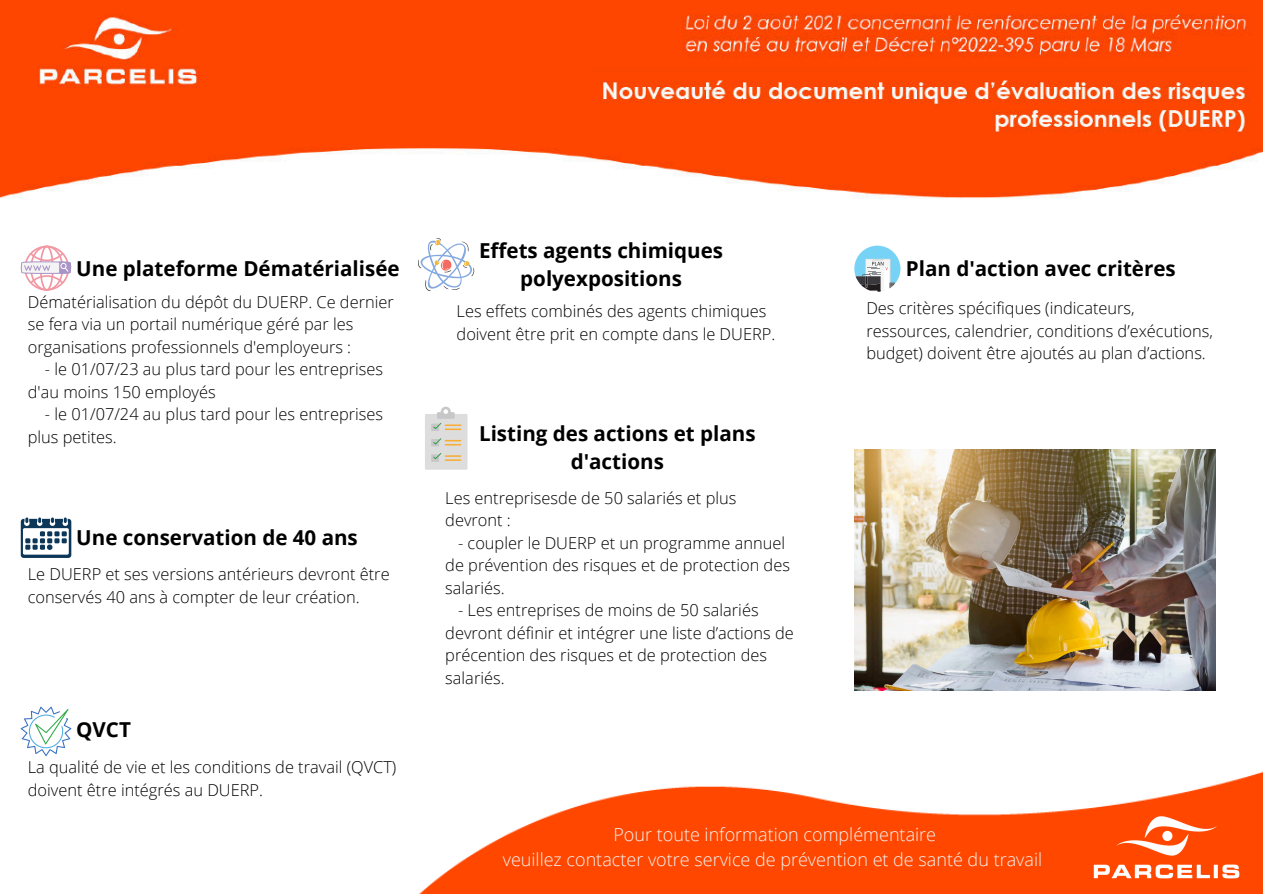
<style>
.page{position:relative;width:1263px;height:894px;background:#fff}
.page>*{position:absolute;margin:0;border:0;box-sizing:border-box;transform-origin:0 0}
.t1{font:700 20.55px/28.2px "Open Sans";color:#000;text-align:center}
.t2{font:300 18px/24.8px "Open Sans";color:#f4f4f4;text-align:center}
.t3{font:300 16.35px/22.5px "Open Sans";color:#000}
</style>
<div class="page">
<img style="left:0;top:0;width:1263px;height:757px">
<svg style="left:21px;top:245px;width:50px;height:45px"></svg>
<svg style="left:21px;top:518px;width:50px;height:39px"></svg>
<svg style="left:24px;top:516px;width:6px;height:9px"></svg>
<svg style="left:37px;top:516px;width:5px;height:9px"></svg>
<svg style="left:50px;top:516px;width:5px;height:9px"></svg>
<svg style="left:63px;top:516px;width:5px;height:9px"></svg>
<div style="left:23px;top:528px;width:46px;height:26px;background:#fff;border-radius:2px"></div>
<svg style="left:25px;top:531px;width:42px;height:18px"></svg>
<svg style="left:21px;top:706px;width:50px;height:50px"></svg>
<svg style="left:418px;top:238px;width:56px;height:53px"></svg>
<div style="left:425px;top:414px;width:42px;height:55px;background:#dedddd"></div>
<div style="left:431px;top:423px;width:8px;height:8px;background:#c8c7c7"></div>
<div style="left:431px;top:439px;width:8px;height:7px;background:#c8c7c7"></div>
<div style="left:431px;top:454px;width:8px;height:7px;background:#c8c7c7"></div>
<svg style="left:432px;top:406px;width:29px;height:24px"></svg>
<svg style="left:433px;top:438px;width:28px;height:7px"></svg>
<svg style="left:433px;top:453px;width:28px;height:8px"></svg>
<svg style="left:854px;top:245px;width:46px;height:47px"></svg>
<img style="left:854px;top:449px;width:361px;height:241px">
<img style="left:420px;top:771px;width:843px;height:122px">
<img style="left:1091px;top:814px;width:150px;height:65px">
<p class="t1" style="left:76px;top:253px;width:325px">Une plateforme Dématérialisée</p>
<p class="t3" style="left:28px;top:290px;width:367px">Dématérialisation du dépôt du DUERP. Ce dernier se fera via un portail numérique géré par les organisations professionnels d'employeurs :</p>
<p class="t3" style="left:28px;top:357px;width:357px;text-indent:17px">- le 01/07/23 au plus tard pour les entreprises d'au moins 150 employés</p>
<p class="t3" style="left:28px;top:402px;width:357px;text-indent:17px">- le 01/07/24 au plus tard pour les entreprises plus petites.</p>
<p class="t1" style="left:76px;top:523px;width:283px">Une conservation de 40 ans</p>
<p class="t3" style="left:28px;top:562px;width:363px">Le DUERP et ses versions antérieurs devront être conservés 40 ans à compter de leur création.</p>
<p class="t1" style="left:76px;top:714px;width:56px">QVCT</p>
<p class="t3" style="left:28px;top:755px;width:370px">La qualité de vie et les conditions de travail (QVCT) doivent être intégrés au DUERP.</p>
<p class="t1" style="left:479px;top:236px;width:246px">Effets agents chimiques polyexpositions</p>
<p class="t3" style="left:457px;top:299px;width:320px">Les effets combinés des agents chimiques doivent être prit en compte dans le DUERP.</p>
<p class="t1" style="left:479px;top:418px;width:278px">Listing des actions et plans d'actions</p>
<p class="t3" style="left:445px;top:486px;width:293px">Les entreprisesde de 50 salariés et plus devront :</p>
<p class="t3" style="left:445px;top:531px;width:346px;text-indent:13px">- coupler le DUERP et un programme annuel de prévention des risques et de protection des salariés.</p>
<p class="t3" style="left:445px;top:598px;width:350px;text-indent:13px">- Les entreprises de moins de 50 salariés devront définir et intégrer une liste d’actions de précention des risques et de protection des salariés.</p>
<p class="t1" style="left:906px;top:253px;width:271px">Plan d'action avec critères</p>
<p class="t3" style="left:866px;top:296px;width:348px">Des critères spécifiques (indicateurs, ressources, calendrier, conditions d’exécutions, budget) doivent être ajoutés au plan d’actions.</p>
<p class="t2" style="left:503px;top:821px;width:541px">Pour toute information complémentaire<br>veuillez contacter votre service de prévention et de santé du travail</p>
</div>
